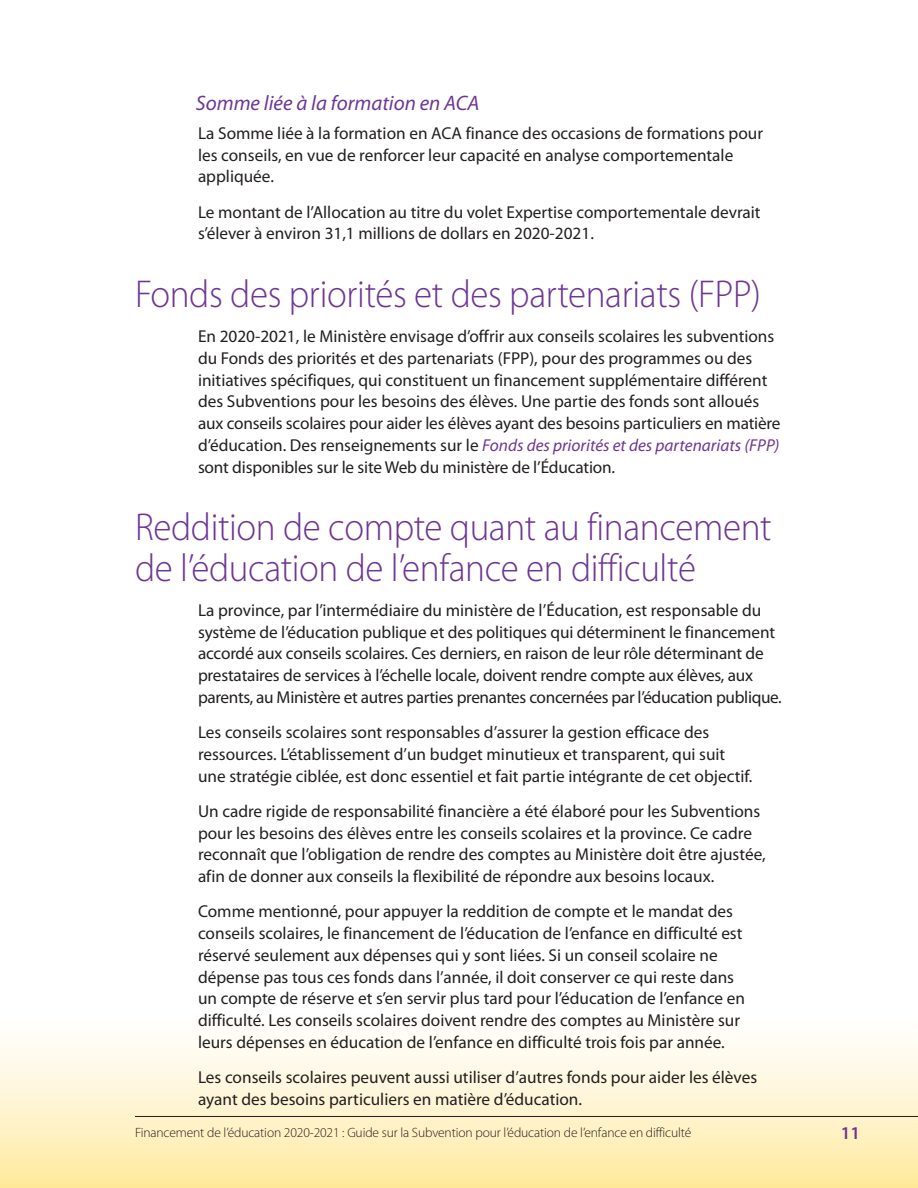
<style>
.page{position:relative;width:918px;height:1188px;background:#fff}
.page>*{position:absolute;margin:0;border:0;box-sizing:border-box;transform-origin:0 0}
.t1{font:300 39px/40.5px "Myriad Pro";letter-spacing:-.01em;color:#6e3694;scale:.95 1}
.H4{font:italic 21px "Myriad Pro";color:#6e3694}
.t2{font:600 18px "Myriad Pro";color:#6e3694}
.t3{font:17.25px/21.8px "Myriad Pro";color:#231f20}
.t4{font:300 13.5px "Myriad Pro";letter-spacing:-.01em;color:#231f20}
.s1{font-style:italic;color:#6e3694}
</style>
<div class="page">
<div style="left:0;top:958px;width:918px;height:230px;background:linear-gradient(to bottom,#fff,#ffeba8)"></div>
<hr style="left:135px;top:1116px;width:783px;height:1px;background:#231f20">
<svg style="left:0;top:958px;width:1px;height:230px"></svg>
<p class="H4" style="left:196px;top:92px;width:285px">Somme liée à la formation en ACA</p>
<p class="t3" style="left:198px;top:122px;width:567px">La Somme liée à la formation en ACA finance des occasions de formations pour les conseils, en vue de renforcer leur capacité en analyse comportementale appliquée.</p>
<p class="t3" style="left:198px;top:201px;width:564px">Le montant de l’Allocation au titre du volet Expertise comportementale devrait s’élever à environ 31,1 millions de dollars en 2020-2021.</p>
<h2 class="t1" style="left:135px;top:274px;width:661px">Fonds des priorités et des partenariats (FPP)</h2>
<p class="t3" style="left:198px;top:326px;width:584px">En 2020-2021, le Ministère envisage d’offrir aux conseils scolaires les subventions du Fonds des priorités et des partenariats (FPP), pour des programmes ou des initiatives spécifiques, qui constituent un financement supplémentaire différent des Subventions pour les besoins des élèves. Une partie des fonds sont alloués aux conseils scolaires pour aider les élèves ayant des besoins particuliers en matière d’éducation. Des renseignements sur le <span class="s1">Fonds des priorités et des partenariats (FPP) </span>sont disponibles sur le site Web du ministère de l’Éducation.</p>
<h2 class="t1" style="left:135px;top:507px;width:672px">Reddition de compte quant au financement de l’éducation de l’enfance en difficulté</h2>
<p class="t3" style="left:198px;top:599px;width:585px">La province, par l’intermédiaire du ministère de l’Éducation, est responsable du système de l’éducation publique et des politiques qui déterminent le financement accordé aux conseils scolaires. Ces derniers, en raison de leur rôle déterminant de prestataires de services à l’échelle locale, doivent rendre compte aux élèves, aux parents, au Ministère et autres parties prenantes concernées par l’éducation publique.</p>
<p class="t3" style="left:198px;top:722px;width:556px">Les conseils scolaires sont responsables d’assurer la gestion efficace des ressources. L’établissement d’un budget minutieux et transparent, qui suit une stratégie ciblée, est donc essentiel et fait partie intégrante de cet objectif.</p>
<p class="t3" style="left:198px;top:800px;width:569px">Un cadre rigide de responsabilité financière a été élaboré pour les Subventions pour les besoins des élèves entre les conseils scolaires et la province. Ce cadre reconnaît que l’obligation de rendre des comptes au Ministère doit être ajustée, afin de donner aux conseils la flexibilité de répondre aux besoins locaux.</p>
<p class="t3" style="left:198px;top:901px;width:549px">Comme mentionné, pour appuyer la reddition de compte et le mandat des conseils scolaires, le financement de l’éducation de l’enfance en difficulté est réservé seulement aux dépenses qui y sont liées. Si un conseil scolaire ne dépense pas tous ces fonds dans l’année, il doit conserver ce qui reste dans un compte de réserve et s’en servir plus tard pour l’éducation de l’enfance en difficulté. Les conseils scolaires doivent rendre des comptes au Ministère sur leurs dépenses en éducation de l’enfance en difficulté trois fois par année.</p>
<p class="t3" style="left:198px;top:1067px;width:561px">Les conseils scolaires peuvent aussi utiliser d’autres fonds pour aider les élèves ayant des besoins particuliers en matière d’éducation.</p>
<p class="t4" style="left:135px;top:1125px;width:558px">Financement de l’éducation 2020-2021 : Guide sur la Subvention pour l’éducation de l’enfance en difficulté</p>
<p class="t2" style="left:841px;top:1123px;width:21px">11</p>
</div>
